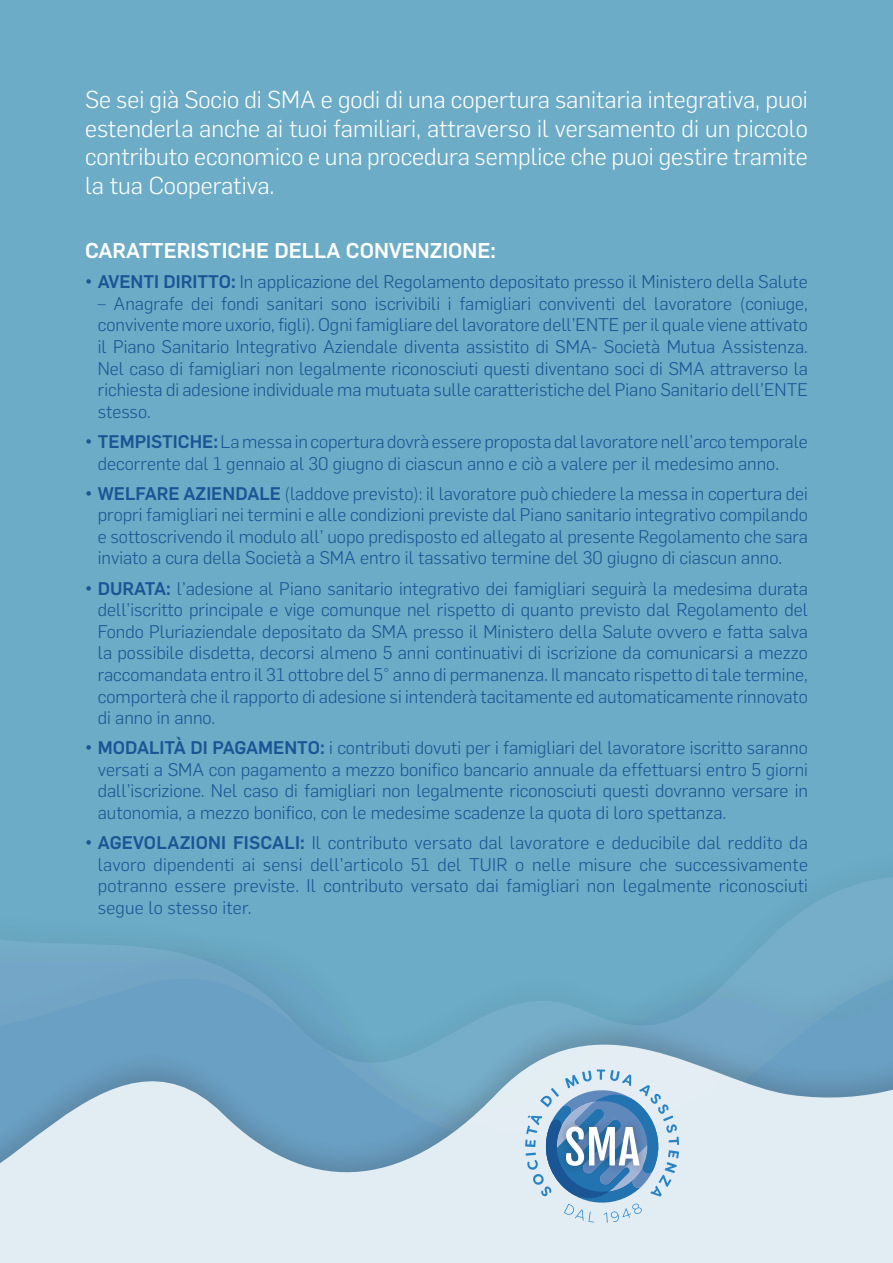
<style>
.page{position:relative;width:893px;height:1263px;background:#6cacc6}
.page>*{position:absolute;margin:0;border:0;box-sizing:border-box;transform-origin:0 0}
.t1{font:300 24px/28.8px "Flama";color:#fff;text-align:justify}
.t2{font:500 21px "Flama";color:#fff}
.t3{font:300 18px/21.6px "Flama";color:#1a5595;text-align:justify}
.s1{font-weight:500}
</style>
<div class="page">
<svg style="left:69px;top:948px;width:824px;height:60px"></svg>
<svg style="left:0;top:1008px;width:893px;height:255px;fill:#e1ecf3"></svg>
<svg style="left:525px;top:1069px;width:154px;height:154px;background:#a1bfd9"></svg>
<p class="t1" style="left:85px;top:84px;width:724px">Se sei già Socio di SMA e godi di una copertura sanitaria integrativa, puoi estenderla anche ai tuoi familiari, attraverso il versamento di un piccolo contributo economico e una procedura semplice che puoi gestire tramite la tua Cooperativa.</p>
<p class="t2" style="left:85px;top:235px;width:413px">CARATTERISTICHE DELLA CONVENZIONE:</p>
<p class="t3" style="left:85px;top:270px;width:724px"><span class="s1">• AVENTI DIRITTO:</span> In applicazione del Regolamento depositato presso il Ministero della Salute</p>
<p class="t3" style="left:98px;top:292px;width:712px">– Anagrafe dei fondi sanitari sono iscrivibili i famigliari conviventi del lavoratore (coniuge, convivente more uxorio, figli). Ogni famigliare del lavoratore dell’ENTE per il quale viene attivato il Piano Sanitario Integrativo Aziendale diventa assistito di SMA- Società Mutua Assistenza.<br>Nel caso di famigliari non legalmente riconosciuti questi diventano soci di SMA attraverso la richiesta di adesione individuale ma mutuata sulle caratteristiche del Piano Sanitario dell’ENTE stesso.</p>
<p class="t3" style="left:98px;top:430px;width:712px;text-indent:-13px"><span class="s1">• TEMPISTICHE:</span> La messa in copertura dovrà essere proposta dal lavoratore nell’arco temporale decorrente dal 1 gennaio al 30 giugno di ciascun anno e ciò a valere per il medesimo anno.</p>
<p class="t3" style="left:98px;top:481px;width:712px;text-indent:-13px"><span class="s1">• WELFARE AZIENDALE</span> (laddove previsto): il lavoratore può chiedere la messa in copertura dei propri famigliari nei termini e alle condizioni previste dal Piano sanitario integrativo compilando e sottoscrivendo il modulo all’ uopo predisposto ed allegato al presente Regolamento che sara inviato a cura della Società a SMA entro il tassativo termine del 30 giugno di ciascun anno.</p>
<p class="t3" style="left:98px;top:576px;width:712px;text-indent:-13px"><span class="s1">• DURATA:</span> l’adesione al Piano sanitario integrativo dei famigliari seguirà la medesima durata dell’iscritto principale e vige comunque nel rispetto di quanto previsto dal Regolamento del Fondo Pluriaziendale depositato da SMA presso il Ministero della Salute ovvero e fatta salva la possibile disdetta, decorsi almeno 5 anni continuativi di iscrizione da comunicarsi a mezzo raccomandata entro il 31 ottobre del 5° anno di permanenza. Il mancato rispetto di tale termine, comporterà che il rapporto di adesione si intenderà tacitamente ed automaticamente rinnovato di anno in anno.</p>
<p class="t3" style="left:98px;top:736px;width:712px;text-indent:-13px"><span class="s1">• MODALITÀ DI PAGAMENTO:</span> i contributi dovuti per i famigliari del lavoratore iscritto saranno versati a SMA con pagamento a mezzo bonifico bancario annuale da effettuarsi entro 5 giorni dall’iscrizione. Nel caso di famigliari non legalmente riconosciuti questi dovranno versare in autonomia, a mezzo bonifico, con le medesime scadenze la quota di loro spettanza.</p>
<p class="t3" style="left:98px;top:831px;width:712px;text-indent:-13px"><span class="s1">• AGEVOLAZIONI FISCALI:</span> Il contributo versato dal lavoratore e deducibile dal reddito da lavoro dipendenti ai sensi dell’articolo 51 del TUIR o nelle misure che successivamente potranno essere previste. Il contributo versato dai famigliari non legalmente riconosciuti segue lo stesso iter.</p>
</div>
